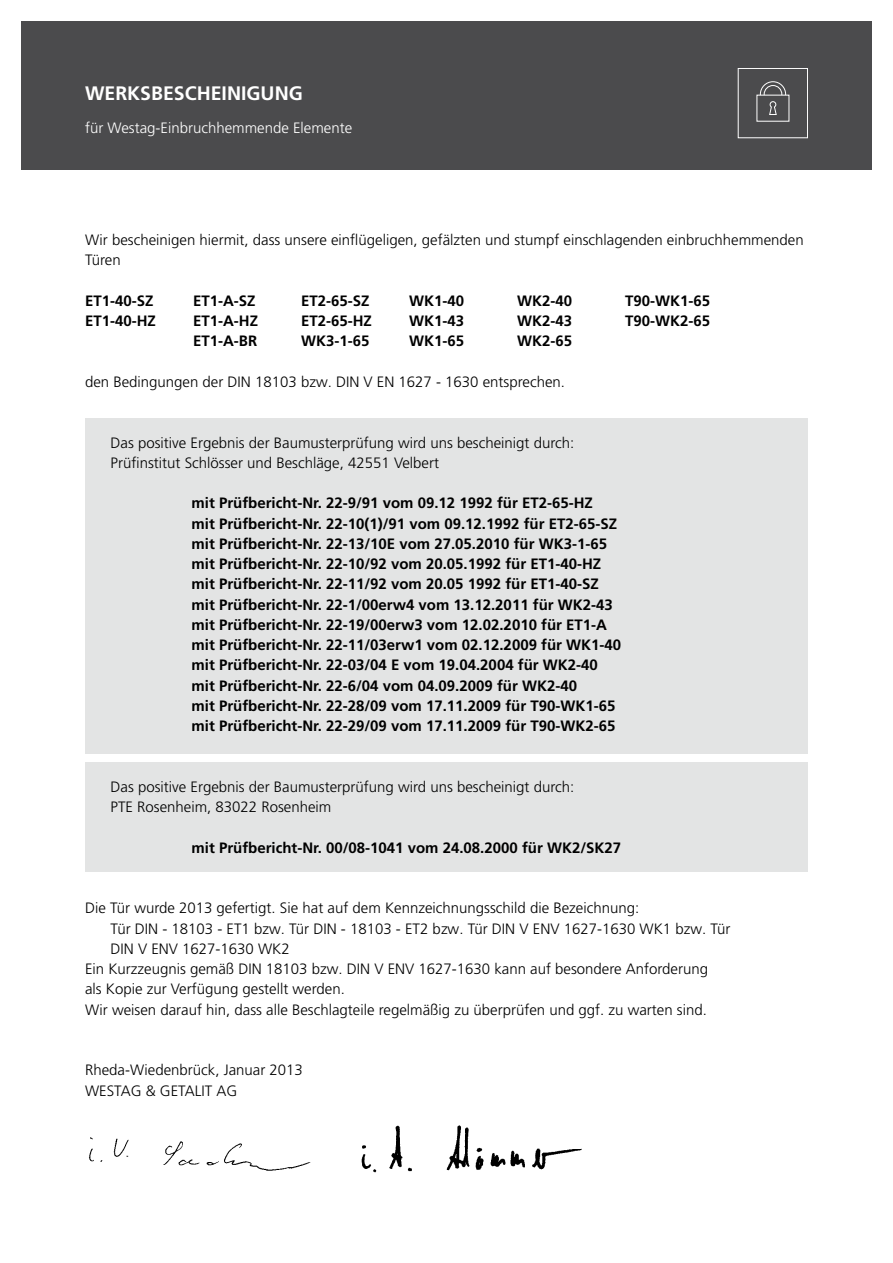
<style>
.page{position:relative;width:893px;height:1263px;background:#fff}
.page>*{position:absolute;margin:0;border:0;box-sizing:border-box;transform-origin:0 0}
.t1{font:700 19.5px "Frutiger LT Pro";color:#fff}
.t2{font:700 15px/20.2px "Frutiger LT Pro";color:#000}
.t3{font:300 15px/20.2px "Frutiger LT Pro";color:#000}
.t4{font:300 15px "Frutiger LT Pro";color:#fff}
</style>
<div class="page">
<div style="left:21px;top:21px;width:851px;height:149px;background:#4b4b4d"></div>
<svg style="left:738px;top:68px;width:70px;height:70px"></svg>
<div style="left:85px;top:418px;width:723px;height:336px;background:#e3e4e4"></div>
<div style="left:85px;top:762px;width:723px;height:110px;background:#e3e4e4"></div>
<img style="left:89px;top:1137px;width:222px;height:34px">
<img style="left:361px;top:1125px;width:221px;height:48px">
<h1 class="t1" style="left:85px;top:81px;width:219px">werksbescheinigung</h1>
<p class="t4" style="left:85px;top:119px;width:269px">für Westag-Einbruchhemmende Elemente</p>
<p class="t3" style="left:85px;top:230px;width:720px">Wir bescheinigen hiermit, dass unsere einflügeligen, gefälzten und stumpf einschlagenden einbruchhemmenden<br>Türen</p>
<p class="t2" style="left:85px;top:291px;width:91px">ET1-40-SZ ET</p>
<p class="t2" style="left:210px;top:291px;width:68px">1-A-SZ ET</p>
<p class="t2" style="left:318px;top:291px;width:53px">2-65-SZ</p>
<p class="t2" style="left:409px;top:291px;width:57px">WK1-40</p>
<p class="t2" style="left:517px;top:291px;width:87px">WK2-40 T</p>
<p class="t2" style="left:633px;top:291px;width:78px">90-WK1-65</p>
<p class="t2" style="left:85px;top:311px;width:90px">ET1-40-H Z ET</p>
<p class="t2" style="left:210px;top:311px;width:70px">1-A-HZ ET</p>
<p class="t2" style="left:318px;top:311px;width:56px">2-65-HZ</p>
<p class="t2" style="left:409px;top:311px;width:57px">WK1-43</p>
<p class="t2" style="left:517px;top:311px;width:87px">WK2-43 T</p>
<p class="t2" style="left:633px;top:311px;width:78px">90-WK2-65</p>
<p class="t2" style="left:85px;top:331px;width:33px">ET</p>
<p class="t2" style="left:210px;top:331px;width:36px">1-A-BR</p>
<p class="t2" style="left:301px;top:331px;width:70px">WK3-1-65</p>
<p class="t2" style="left:409px;top:331px;width:57px">WK1-65</p>
<p class="t2" style="left:517px;top:331px;width:57px">WK2-65</p>
<p class="t3" style="left:85px;top:372px;width:481px">den Bedingungen der DIN 18103 bzw. DIN V EN 1627 - 1630 entsprechen.</p>
<p class="t3" style="left:111px;top:432px;width:465px">Das positive Ergebnis der Baumusterprüfung wird uns bescheinigt durch:<br>Prüfinstitut Schlösser und Beschläge, 42551 Velbert</p>
<p class="t2" style="left:192px;top:493px;width:431px">mit Prüfbericht-Nr. 22-9/91 vom 09.12 1992 für ET2-65-H Z<br>mit Prüfbericht-Nr. 22-10(1)/91 vom 09.12.1992 für ET2-65-SZ mit Prüfbericht-Nr. 22-13/10E vom 27.05.2010 für WK3-1-65 mit Prüfbericht-Nr. 22-10/92 vom 20.05.1992 für ET1-40-HZ mit Prüfbericht-Nr. 22-11/92 vom 20.05 1992 für ET1-40-SZ mit Prüfbericht-Nr. 22-1/00erw4 vom 13.12.2011 für WK2-43 mit Prüfbericht-Nr. 22-19/00erw3 vom 12.02.2010 für ET1-A mit Prüfbericht-Nr. 22-11/03erw1 vom 02.12.2009 für WK1-40 mit Prüfbericht-Nr. 22-03/04 E vom 19.04.2004 für WK2-40 mit Prüfbericht-Nr. 22-6/04 vom 04.09.2009 für WK2-40<br>mit Prüfbericht-Nr. 22-28/09 vom 17.11.2009 für T90-WK1-65 mit Prüfbericht-Nr. 22-29/09 vom 17.11.2009 für T90-WK2-65</p>
<p class="t3" style="left:111px;top:777px;width:465px">Das positive Ergebnis der Baumusterprüfung wird uns bescheinigt durch:<br>PTE Rosenheim, 83022 Rosenheim</p>
<p class="t2" style="left:192px;top:837px;width:431px">mit Prüfbericht-Nr. 00/08-1041 vom 24.08.2000 für WK2/SK27</p>
<p class="t3" style="left:85px;top:898px;width:556px">Die Tür wurde 2013 gefertigt. Sie hat auf dem Kennzeichnungsschild die Bezeichnung:</p>
<p class="t3" style="left:111px;top:918px;width:621px">Tür DIN - 18103 - ET1 bzw. Tür DIN - 18103 - ET2 bzw. Tür DIN V ENV 1627-1630 WK1 bzw. Tür</p>
<p class="t3" style="left:111px;top:939px;width:181px">DIN V ENV 1627-1630 WK2</p>
<p class="t3" style="left:85px;top:959px;width:625px">Ein Kurzzeugnis gemäß DIN 18103 bzw. DIN V ENV 1627-1630 kann auf besondere Anforderung</p>
<p class="t3" style="left:85px;top:979px;width:261px">als Kopie zur Verfügung gestellt werden.</p>
<p class="t3" style="left:85px;top:999px;width:623px">Wir weisen darauf hin, dass alle Beschlagteile regelmäßig zu überprüfen und ggf. zu warten sind.</p>
<p class="t3" style="left:85px;top:1060px;width:219px">Rheda-Wiedenbrück, Januar 2013<br>WESTAG &amp; GETALIT AG</p>
</div>
